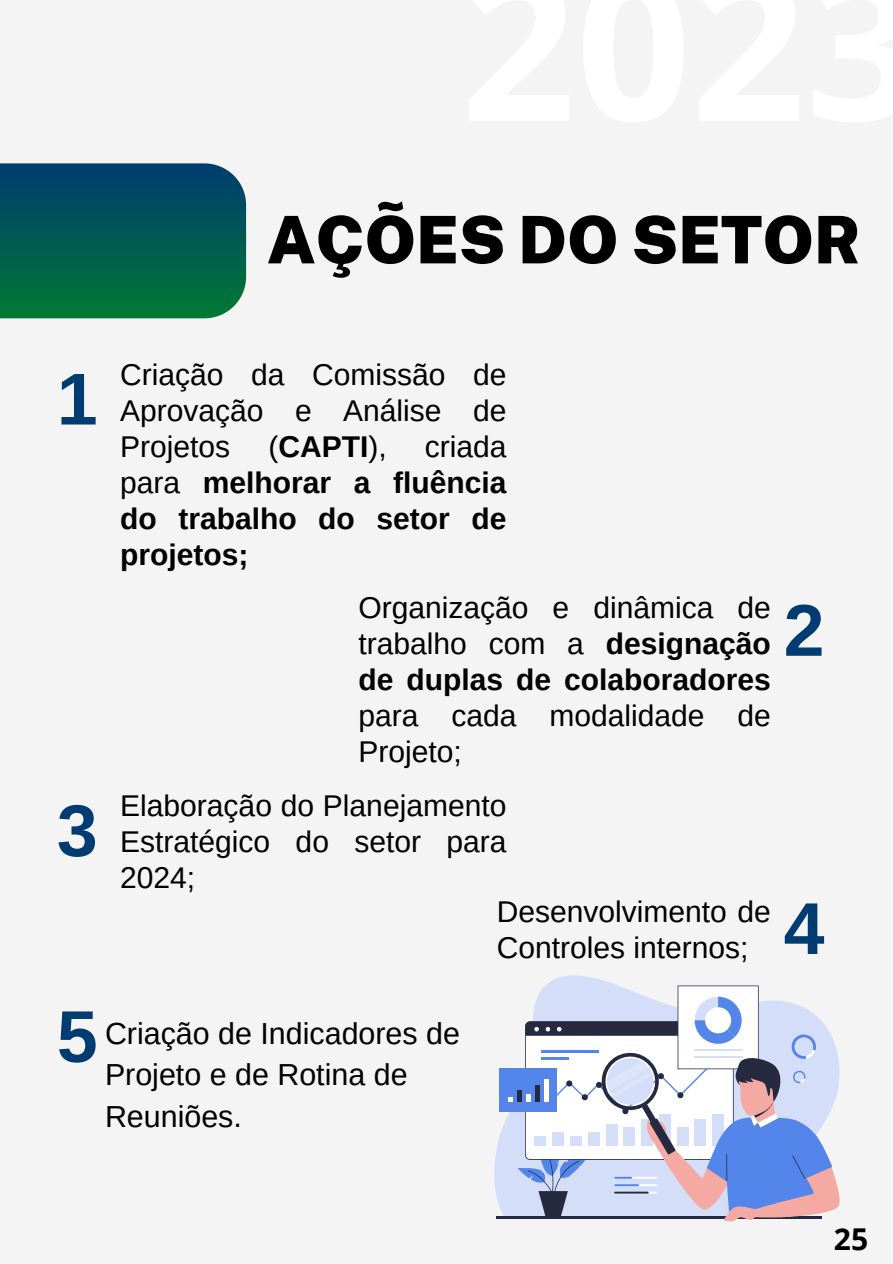
<style>
.page{position:relative;width:893px;height:1264px;background:#fff}
.page>*{position:absolute;margin:0;border:0;box-sizing:border-box;transform-origin:0 0}
.t1{font:700 73.35px "Arimo";color:#003c71}
.t2{font:900 65.7px "Public Sans";color:#000}
.t3{font:30.45px/41.7px "Arimo";color:#000}
.t4{font:30px/36px "Arimo";color:#000;text-align:justify}
.t5{font:700 30px/36px "Arimo";color:#000;text-align:justify}
.t6{font:700 30px "Open Sans";color:#000}
.s1{font-weight:400}
.s2{font-weight:700}
</style>
<div class="page">
<div style="left:0;top:0;width:892px;height:1263px;background:#f4f4f4"></div>
<div style="left:0;top:163px;width:246px;height:155px;background:linear-gradient(to bottom,#044073,#047a37)"></div>
<svg style="left:494px;top:975px;width:122px;height:240px"></svg>
<hr style="left:496px;top:1215px;width:325px;height:3px;background:#262a41">
<div style="left:499px;top:1068px;width:58px;height:44px;background:#5385ea"></div>
<svg style="left:508px;top:985px;width:332px;height:236px"></svg>
<p class="t2" style="left:267px;top:201px;width:595px">AÇÕES DO SETOR</p>
<p class="t1" style="left:57px;top:358px;width:42px">1</p>
<p class="t1" style="left:57px;top:789px;width:42px">3</p>
<p class="t4" style="left:120px;top:356px;width:387px">Criação da Comissão de Aprovação e Análise de Projetos</p>
<p class="t5" style="left:120px;top:428px;width:387px;text-indent:304px"><span class="s1">criada para</span> melhorar a fluência do trabalho do setor de projetos;</p>
<p class="t4" style="left:358px;top:590px;width:414px">Organização e dinâmica de trabalho com a <span class="s2">designação de duplas de colaboradores </span>para cada modalidade de Projeto;</p>
<p class="t4" style="left:120px;top:788px;width:387px">Elaboração do Planejamento Estratégico do setor para 2024;</p>
<p class="t5" style="left:268px;top:428px;width:120px"><span class="s1">(</span>CAPTI<span class="s1">),</span></p>
<h1 class="t4" style="left:496px;top:893px;width:275px">Desenvolvimento de<br>Controles internos;</h1>
<p class="t1" style="left:783px;top:589px;width:42px">2</p>
<p class="t1" style="left:783px;top:887px;width:42px">4</p>
<p class="t1" style="left:57px;top:995px;width:42px">5</p>
<p class="t3" style="left:105px;top:1012px;width:356px">Criação de Indicadores de<br>Projeto e de Rotina de<br>Reuniões.</p>
<p class="t6" style="left:833px;top:1217px;width:36px">25</p>
</div>
